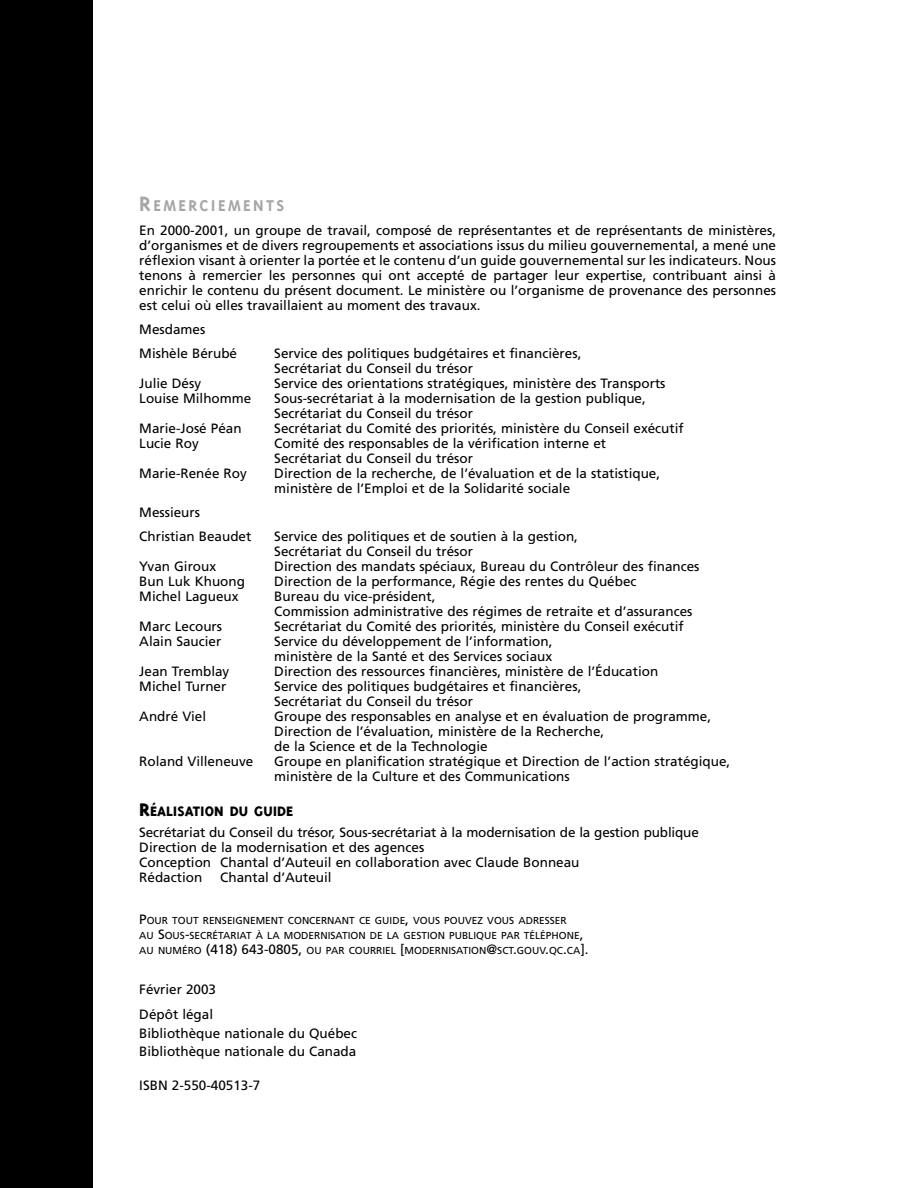
<style>
.page{position:relative;width:918px;height:1188px;background:#fff}
.page>*{position:absolute;margin:0;border:0;box-sizing:border-box;transform-origin:0 0}
.t1{font:700 18px "Triplex";letter-spacing:.13em;color:#a6a6a6}
.t2{font:800 15.75px "Triplex";color:#000}
.t3{font:13.5px/15px "Frutiger";color:#000}
.t4{font:10.2px/15px "Frutiger";color:#000}
.s1{font-size:24px}
.s2{font-size:21px}
.s3{font-size:13.5px}
</style>
<div class="page">
<div style="left:0;top:0;width:93px;height:1188px;background:#000"></div>
<h1 class="t1" style="left:139px;top:198px;width:147px"><span class="s1">R</span>EMERCIEMENTS</h1>
<p class="t3" style="left:139px;top:224px;width:638px;text-align:justify">En 2000-2001, un groupe de travail, composé de représentantes et de représentants de ministères, d’organismes et de divers regroupements et associations issus du milieu gouvernemental, a mené une réflexion visant à orienter la portée et le contenu d’un guide gouvernemental sur les indicateurs. Nous tenons à remercier les personnes qui ont accepté de partager leur expertise, contribuant ainsi à enrichir le contenu du présent document. Le ministère ou l’organisme de provenance des personnes est celui où elles travaillaient au moment des travaux.</p>
<p class="t3" style="left:139px;top:319px;width:99px;line-height:24px">Mesdames<br>Mishèle Bérubé</p>
<p class="t3" style="left:274px;top:347px;width:309px">Service des politiques budgétaires et financières,<br>Secrétariat du Conseil du trésor</p>
<p class="t3" style="left:139px;top:377px;width:63px">Julie Désy</p>
<p class="t3" style="left:274px;top:377px;width:393px">Service des orientations stratégiques, ministère des Transports</p>
<p class="t3" style="left:139px;top:392px;width:114px">Louise Milhomme</p>
<p class="t3" style="left:274px;top:392px;width:373px">Sous-secrétariat à la modernisation de la gestion publique,<br>Secrétariat du Conseil du trésor</p>
<p class="t3" style="left:139px;top:422px;width:104px">Marie-José Péan</p>
<p class="t3" style="left:274px;top:422px;width:411px">Secrétariat du Comité des priorités, ministère du Conseil exécutif</p>
<p class="t3" style="left:139px;top:437px;width:61px">Lucie Roy</p>
<p class="t3" style="left:274px;top:437px;width:333px">Comité des responsables de la vérification interne et<br>Secrétariat du Conseil du trésor</p>
<p class="t3" style="left:139px;top:467px;width:109px">Marie-Renée Roy</p>
<p class="t3" style="left:274px;top:467px;width:387px">Direction de la recherche, de l’évaluation et de la statistique, ministère de l’Emploi et de la Solidarité sociale</p>
<p class="t3" style="left:139px;top:502px;width:114px;line-height:24px">Messieurs<br>Christian Beaudet</p>
<p class="t3" style="left:274px;top:530px;width:305px">Service des politiques et de soutien à la gestion,<br>Secrétariat du Conseil du trésor</p>
<p class="t3" style="left:139px;top:560px;width:78px">Yvan Giroux</p>
<p class="t3" style="left:274px;top:560px;width:427px">Direction des mandats spéciaux, Bureau du Contrôleur des finances</p>
<p class="t3" style="left:139px;top:575px;width:107px">Bun Luk Khuong</p>
<p class="t3" style="left:274px;top:575px;width:364px">Direction de la performance, Régie des rentes du Québec</p>
<p class="t3" style="left:139px;top:590px;width:101px">Michel Lagueux</p>
<p class="t3" style="left:274px;top:590px;width:420px">Bureau du vice-président,<br>Commission administrative des régimes de retraite et d’assurances</p>
<p class="t3" style="left:139px;top:620px;width:84px">Marc Lecours</p>
<p class="t3" style="left:274px;top:620px;width:411px">Secrétariat du Comité des priorités, ministère du Conseil exécutif</p>
<p class="t3" style="left:139px;top:635px;width:84px">Alain Saucier</p>
<p class="t3" style="left:274px;top:635px;width:280px">Service du développement de l’information, ministère de la Santé et des Services sociaux</p>
<p class="t3" style="left:139px;top:665px;width:92px">Jean Tremblay</p>
<p class="t3" style="left:274px;top:665px;width:386px">Direction des ressources financières, ministère de l’Éducation</p>
<p class="t3" style="left:139px;top:680px;width:89px">Michel Turner</p>
<p class="t3" style="left:274px;top:680px;width:309px">Service des politiques budgétaires et financières,<br>Secrétariat du Conseil du trésor</p>
<p class="t3" style="left:139px;top:710px;width:68px">André Viel</p>
<p class="t3" style="left:274px;top:710px;width:438px">Groupe des responsables en analyse et en évaluation de programme,<br>Direction de l’évaluation, ministère de la Recherche,<br>de la Science et de la Technologie</p>
<p class="t3" style="left:139px;top:755px;width:116px">Roland Villeneuve</p>
<p class="t3" style="left:274px;top:755px;width:458px">Groupe en planification stratégique et Direction de l’action stratégique, ministère de la Culture et des Communications</p>
<p class="t2" style="left:139px;top:805px;width:156px"><span class="s2">R</span>ÉALISATION DU GUIDE</p>
<p class="t3" style="left:139px;top:826px;width:561px">Secrétariat du Conseil du trésor, Sous-secrétariat à la modernisation de la gestion publique Direction de la modernisation et des agences<br>Conception Chantal d’Auteuil en collaboration avec Claude Bonneau<br>Rédaction</p>
<p class="t3" style="left:220px;top:871px;width:113px">Chantal d’Auteuil</p>
<p class="t4" style="left:139px;top:914px;width:451px"><span class="s3">P</span>OUR TOUT RENSEIGNEMENT CONCERNANT CE GUIDE<span class="s3">,</span> VOUS POUVEZ VOUS ADRESSER<br>AU <span class="s3">S</span>OUS<span class="s3">-</span>SECRÉTARIAT À LA MODERNISATION DE LA GESTION PUBLIQUE PAR TÉLÉPHONE<span class="s3">,<br></span>AU NUMÉRO <span class="s3">(418) 643-0805,</span> OU PAR COURRIEL <span class="s3">[</span>MODERNISATION<span class="s3">@</span>SCT<span class="s3">.</span>GOUV<span class="s3">.</span>QC<span class="s3">.</span>CA<span class="s3">].</span></p>
<p class="t3" style="left:139px;top:978px;width:78px;line-height:25.2px">Février 2003<br>Dépôt légal</p>
<p class="t3" style="left:139px;top:1025px;width:219px;line-height:18.8px">Bibliothèque nationale du Québec<br>Bibliothèque nationale du Canada</p>
<p class="t3" style="left:139px;top:1079px;width:123px">ISBN 2-550-40513-7</p>
</div>
